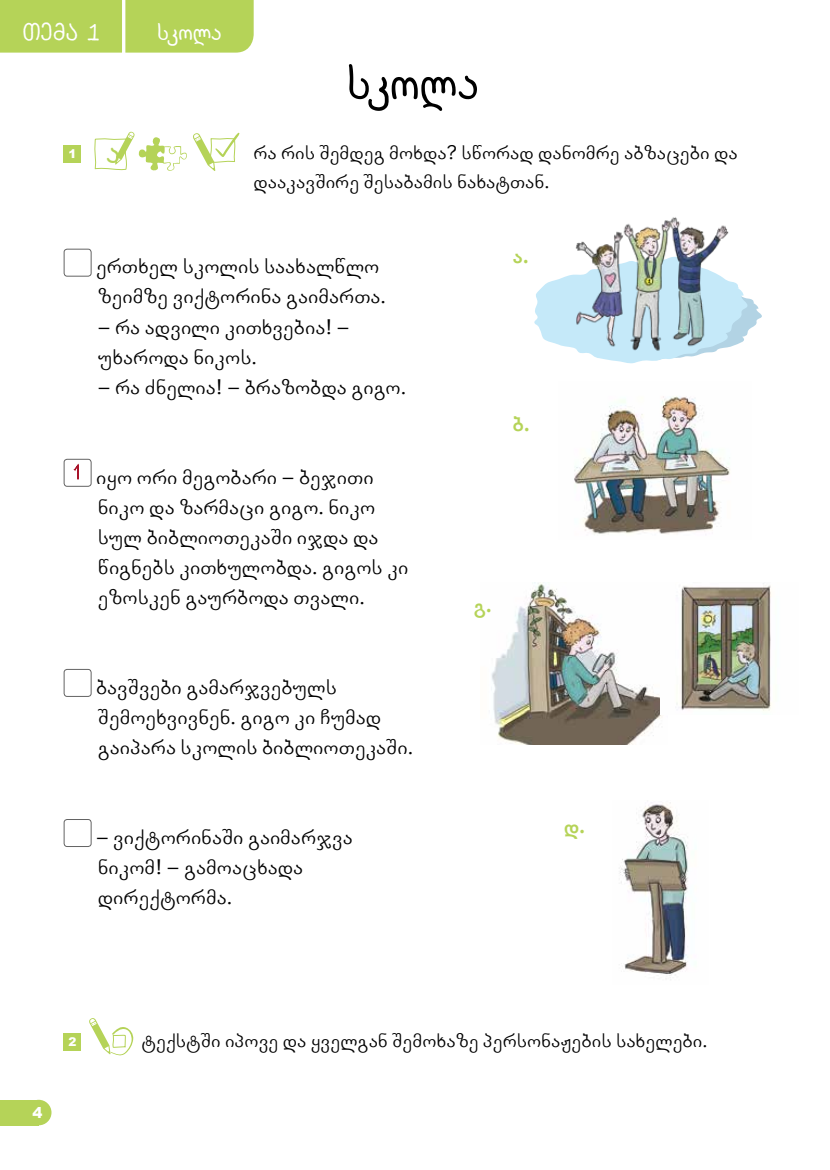
<style>
.page{position:relative;width:830px;height:1170px;background:#fff}
.page>*{position:absolute;margin:0;border:0;box-sizing:border-box;transform-origin:0 0}
.t1{font:58.5px "Natia Kvarackhelia";color:#000}
.t2{font:38.1px "Natia Kvarackhelia";color:#b5d358}
.t3{font:28.5px "Natia Kvarackhelia";color:#fff}
.t4{font:24.15px "Tom 2";color:#fff}
.t5{font:21px/30px "Kolhety Normal New";color:#000}
.t6{font:800 21px "Kolhety New";color:#b5d358}
.t7{font:19.5px/28.5px "Kolhety Normal New";color:#000}
.t8{font:900 15px "Arial";color:#fff}
.t9{font:900 12px "Arial";color:#fff}
</style>
<div class="page">
<div style="left:0;top:1099px;width:39px;height:26px;background:#b5d358"></div>
<div style="left:26px;top:1099px;width:25px;height:26px;background:#b5d358;border-radius:50%"></div>
<svg style="left:534px;top:277px;width:228px;height:86px"></svg>
<img style="left:491px;top:582px;width:171px;height:162px">
<div style="left:0;top:0;width:253px;height:53px;background:#b5d358"></div>
<div style="left:64px;top:249px;width:27px;height:27px;border:1px solid #636363;border-radius:3px"></div>
<svg style="left:73px;top:463px;width:6px;height:17px"></svg>
<div style="left:64px;top:459px;width:27px;height:27px;border:1px solid #636363;border-radius:3px"></div>
<div style="left:64px;top:669px;width:27px;height:27px;border:1px solid #636363;border-radius:3px"></div>
<div style="left:64px;top:819px;width:27px;height:27px;border:1px solid #636363;border-radius:3px"></div>
<div style="left:64px;top:145px;width:17px;height:17px;background:#b5d358"></div>
<svg style="left:94px;top:132px;width:93px;height:39px"></svg>
<div style="left:64px;top:1033px;width:17px;height:17px;background:#b5d358"></div>
<svg style="left:89px;top:1018px;width:44px;height:38px"></svg>
<img style="left:574px;top:396px;width:156px;height:139px">
<img style="left:619px;top:802px;width:69px;height:174px">
<img style="left:563px;top:217px;width:174px;height:136px">
<img style="left:660px;top:582px;width:111px;height:132px">
<svg style="left:193px;top:132px;width:46px;height:39px"></svg>
<p class="t4" style="left:22px;top:21px;width:79px">თემა 1</p>
<h3 class="t3" style="left:157px;top:23px;width:65px">skola</h3>
<p class="t9" style="left:68px;top:145px;width:10px">1</p>
<h2 class="t2" style="left:106px;top:139px;width:15px">a</h2>
<h1 class="t1" style="left:347px;top:63px;width:132px">skola</h1>
<p class="t7" style="left:253px;top:140px;width:485px">RA RIS SEMDEG MOXDA? SWORAD DANOMRE ABZACEBI DA<br>DAAKAVSIRE SESABAMIS NAXATTAN.</p>
<p class="t5" style="left:96px;top:253px;width:291px">ERTXEL SKOLIS SAAXALWLO<br>ZEIMZE VIQTORINA GAIMARTA.</p>
<p class="t5" style="left:98px;top:313px;width:253px">– RA ADVILI KITXVEBIA! –<br>UXARODA NIKOS.</p>
<p class="t5" style="left:98px;top:373px;width:310px">– RA ZNELIA! – BRAZOBDA GIGO.</p>
<p class="t5" style="left:98px;top:463px;width:312px;text-indent:-24px"><sup>1</sup> IYO ORI MEGOBARI – BEJITI<br>NIKO DA ZARMACI GIGO. NIKO<br>SUL BIBLIOTEKASI IJDA DA<br>WIGNEBS KITXULOBDA. GIGOS KI<br>EZOSKEN GAURBODA TVALI.</p>
<p class="t5" style="left:96px;top:673px;width:318px">BAVSVEBI GAMARJVEBULS<br>SEMOEXVIVNEN. GIGO KI CUMAD<br>GAIPARA SKOLIS BIBLIOTEKASI.</p>
<p class="t5" style="left:96px;top:823px;width:258px">– VIQTORINASI GAIMARJVA<br>NIKOM! – GAMOACXADA<br>DIREQTORMA.</p>
<p class="t6" style="left:512px;top:245px;width:18px">a.</p>
<p class="t6" style="left:512px;top:414px;width:19px">b.</p>
<p class="t6" style="left:473px;top:594px;width:19px">g.</p>
<p class="t6" style="left:563px;top:815px;width:23px">d.</p>
<p class="t8" style="left:33px;top:1101px;width:12px">4</p>
<p class="t9" style="left:68px;top:1032px;width:10px">2</p>
<p class="t7" style="left:141px;top:1027px;width:567px">TEQSTSI IPOVE DA YVELGAN SEMOXAZE PERSONAJEBIS SAXELEBI.</p>
</div>
